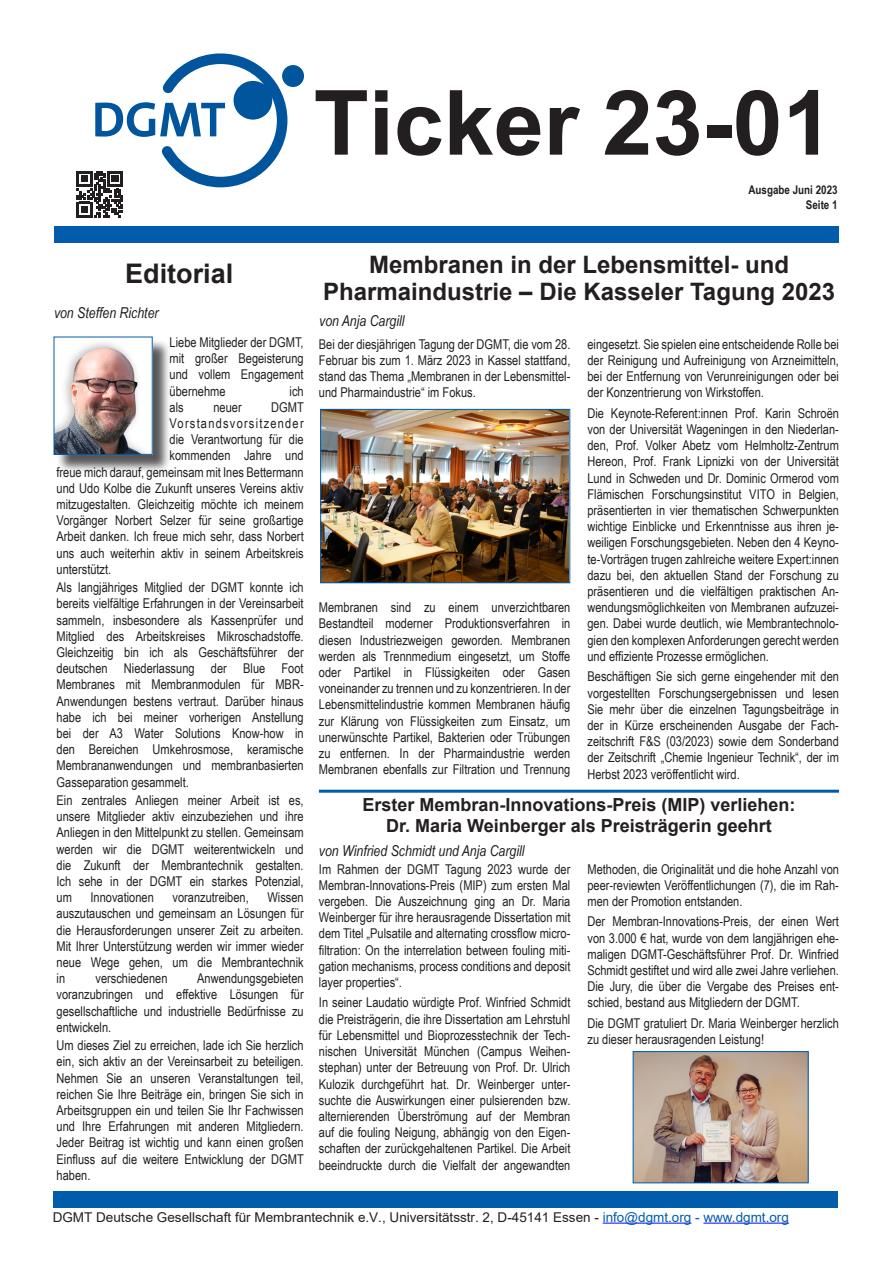
<style>
.page{position:relative;width:893px;height:1263px;background:#fff}
.page>*{position:absolute;margin:0;border:0;box-sizing:border-box;transform-origin:0 0}
.t1{font:700 90px "Arial";color:#231f20}
.t2{font:700 27px "Arial";color:#231f20}
.t3{font:700 24px/27px "Arial";color:#231f20;text-align:center}
.t4{font:700 18px/21px "Arial";color:#231f20;text-align:center}
.t5{font:italic 15px "Arial Narrow";color:#231f20}
.t6{font:13.5px/16.2px "Arial Narrow";color:#231f20;text-align:justify}
.t7{font:13.5px "Arial";color:#231f20}
.t8{font:13.5px "Arial Narrow";letter-spacing:.09em;color:#231f20}
.t9{font:700 12px/14.4px "Arial Narrow";color:#231f20;text-align:right}
.s1{color:#015dac}
</style>
<div class="page">
<div style="left:54px;top:226px;width:785px;height:16px;background:#015dac"></div>
<hr style="left:603px;top:1222px;width:88px;height:1px;background:#00f">
<hr style="left:703px;top:1222px;width:86px;height:1px;background:#00f">
<div style="left:53px;top:1191px;width:785px;height:16px;background:#015dac"></div>
<div style="left:282px;top:65px;width:22px;height:22px;background:#01559c;border-radius:50%"></div>
<svg style="left:77px;top:53px;width:216px;height:164px"></svg>
<div style="left:56px;top:339px;width:115px;height:134px;background:#231f20;opacity:.75"></div>
<img style="left:56px;top:339px;width:95px;height:114px">
<hr style="left:319px;top:790px;width:520px;height:3px;background:#015dac">
<img style="left:322px;top:411px;width:246px;height:170px">
<div style="left:320px;top:409px;width:250px;height:174px;border:1px solid #015dac"></div>
<img style="left:635px;top:1053px;width:171px;height:128px">
<div style="left:633px;top:1051px;width:175px;height:132px;border:1px solid #015dac"></div>
<h1 class="t1" style="left:314px;top:60px;width:520px">Ticker 23-01</h1>
<p class="t9" style="left:748px;top:182px;width:91px">Ausgabe Juni 2023<br>Seite 1</p>
<h2 class="t2" style="left:125px;top:254px;width:110px">Editorial</h2>
<p class="t5" style="left:54px;top:302px;width:106px">von Steffen Richter</p>
<p class="t6" style="left:170px;top:334px;width:136px">Liebe Mitglieder der DGMT, mit großer Begeisterung und vollem Engagement übernehme</p>
<p class="t6" style="left:290px;top:382px;width:16px">ich</p>
<p class="t6" style="left:170px;top:398px;width:16px">als</p>
<p class="t6" style="left:213px;top:398px;width:30px">neuer</p>
<p class="t6" style="left:271px;top:398px;width:34px">DGMT</p>
<p class="t8" style="left:170px;top:413px;width:136px">Vorstandsvorsitzender</p>
<p class="t6" style="left:170px;top:431px;width:136px">die Verantwortung für die</p>
<p class="t6" style="left:170px;top:447px;width:136px">kommenden Jahre und</p>
<p class="t6" style="left:57px;top:463px;width:249px">freue mich darauf, gemeinsam mit Ines Bettermann</p>
<p class="t6" style="left:57px;top:479px;width:249px">und Udo Kolbe die Zukunft unseres Vereins aktiv</p>
<p class="t6" style="left:57px;top:496px;width:249px">mitzugestalten. Gleichzeitig möchte ich meinem</p>
<p class="t6" style="left:57px;top:512px;width:249px">Vorgänger Norbert Selzer für seine großartige</p>
<p class="t6" style="left:57px;top:528px;width:249px">Arbeit danken. Ich freue mich sehr, dass Norbert</p>
<p class="t6" style="left:57px;top:544px;width:249px">uns auch weiterhin aktiv in seinem Arbeitskreis</p>
<p class="t6" style="left:57px;top:560px;width:56px">unterstützt.</p>
<p class="t6" style="left:57px;top:579px;width:249px">Als langjähriges Mitglied der DGMT konnte ich bereits vielfältige Erfahrungen in der Vereinsarbeit sammeln, insbesondere als Kassenprüfer und Mitglied des Arbeitskreises Mikroschadstoffe.<br>Gleichzeitig bin ich als Geschäftsführer der deutschen Niederlassung der Blue Foot Membranes mit Membranmodulen für MBR-Anwendungen bestens vertraut. Darüber hinaus habe ich bei meiner vorherigen Anstellung bei der A3 Water Solutions Know-how in den Bereichen Umkehrosmose, keramische Membrananwendungen und membranbasierten Gasseparation gesammelt.</p>
<p class="t6" style="left:57px;top:792px;width:249px">Ein zentrales Anliegen meiner Arbeit ist es, unsere Mitglieder aktiv einzubeziehen und ihre Anliegen in den Mittelpunkt zu stellen. Gemeinsam werden wir die DGMT weiterentwickeln und die Zukunft der Membrantechnik gestalten.<br>Ich sehe in der DGMT ein starkes Potenzial, um</p>
<p class="t6" style="left:57px;top:889px;width:249px;text-indent:211px">Wissen auszutauschen und gemeinsam an Lösungen für die Herausforderungen unserer Zeit zu arbeiten.<br>Mit Ihrer Unterstützung werden wir immer wieder neue Wege gehen, um die Membrantechnik in</p>
<p class="t6" style="left:91px;top:889px;width:65px">Innovationen</p>
<p class="t6" style="left:173px;top:889px;width:78px">voranzutreiben,</p>
<p class="t6" style="left:57px;top:970px;width:249px;text-indent:141px">Anwendungsgebieten voranzubringen und effektive Lösungen für gesellschaftliche und industrielle Bedürfnisse zu entwickeln.</p>
<p class="t6" style="left:57px;top:1037px;width:249px">Um dieses Ziel zu erreichen, lade ich Sie herzlich ein, sich aktiv an der Vereinsarbeit zu beteiligen.<br>Nehmen Sie an unseren Veranstaltungen teil, reichen Sie Ihre Beiträge ein, bringen Sie sich in Arbeitsgruppen ein und teilen Sie Ihr Fachwissen und Ihre Erfahrungen mit anderen Mitgliedern.<br>Jeder Beitrag ist wichtig und kann einen großen Einfluss auf die weitere Entwicklung der DGMT haben.</p>
<p class="t6" style="left:95px;top:970px;width:74px">verschiedenen</p>
<h3 class="t3" style="left:323px;top:251px;width:513px">Membranen in der Lebensmittel- und<br>Pharmaindustrie – Die Kasseler Tagung 2023</h3>
<p class="t5" style="left:319px;top:311px;width:87px">von Anja Cargill</p>
<p class="t6" style="left:319px;top:335px;width:253px">Bei der diesjährigen Tagung der DGMT, die vom 28.<br>Februar bis zum 1. März 2023 in Kassel stattfand, stand das Thema „Membranen in der Lebensmittel&shy;und Pharmaindustrie“ im Fokus.</p>
<p class="t6" style="left:587px;top:335px;width:253px">eingesetzt. Sie spielen eine entscheidende Rolle bei der Reinigung und Aufreinigung von Arzneimitteln, bei der Entfernung von Verunreinigungen oder bei der Konzentrierung von Wirkstoffen.</p>
<p class="t6" style="left:587px;top:404px;width:253px">Die Keynote-Referent:innen Prof. Karin Schroën von der Universität Wageningen in den Niederlan&shy;den, Prof. Volker Abetz vom Helmholtz-Zentrum Hereon, Prof. Frank Lipnizki von der Universität Lund in Schweden und Dr. Dominic Ormerod vom Flämischen Forschungsinstitut VITO in Belgien, präsentierten in vier thematischen Schwerpunkten wichtige Einblicke und Erkenntnisse aus ihren je&shy;weiligen Forschungsgebieten. Neben den 4 Keyno&shy;te-Vorträgen trugen zahlreiche weitere Expert:innen dazu bei, den aktuellen Stand der Forschung zu präsentieren und die vielfältigen praktischen An&shy;wendungsmöglichkeiten von Membranen aufzuzei&shy;gen. Dabei wurde deutlich, wie Membrantechnolo&shy;gien den komplexen Anforderungen gerecht werden und effiziente Prozesse ermöglichen.</p>
<p class="t6" style="left:587px;top:668px;width:253px">Beschäftigen Sie sich gerne eingehender mit den vorgestellten Forschungsergebnissen und lesen Sie mehr über die einzelnen Tagungsbeiträge in der in Kürze erscheinenden Ausgabe der Fach&shy;zeitschrift F&amp;S (03/2023) sowie dem Sonderband der Zeitschrift „Chemie Ingenieur Technik“, der im Herbst 2023 veröffentlicht wird.</p>
<h3 class="t4" style="left:362px;top:794px;width:435px">Erster Membran-Innovations-Preis (MIP) verliehen:<br>Dr. Maria Weinberger als Preisträgerin geehrt</h3>
<p class="t5" style="left:319px;top:840px;width:207px">von Winfried Schmidt und Anja Cargill</p>
<p class="t6" style="left:319px;top:860px;width:253px">Im Rahmen der DGMT Tagung 2023 wurde der Membran-Innovations-Preis (MIP) zum ersten Mal vergeben. Die Auszeichnung ging an Dr. Maria Weinberger für ihre herausragende Dissertation mit dem Titel „Pulsatile and alternating crossflow micro&shy;filtration: On the interrelation between fouling miti&shy;gation mechanisms, process conditions and deposit layer properties“.</p>
<p class="t6" style="left:319px;top:994px;width:253px">In seiner Laudatio würdigte Prof. Winfried Schmidt die Preisträgerin, die ihre Dissertation am Lehrstuhl für Lebensmittel und Bioprozesstechnik der Tech&shy;nischen Universität München (Campus Weihen&shy;stephan) unter der Betreuung von Prof. Dr. Ulrich Kulozik durchgeführt hat. Dr. Weinberger unter&shy;suchte die Auswirkungen einer pulsierenden bzw. alternierenden Überströmung auf der Membran auf die fouling Neigung, abhängig von den Eigen&shy;schaften der zurückgehaltenen Partikel. Die Arbeit beeindruckte durch die Vielfalt der angewandten</p>
<p class="t6" style="left:319px;top:599px;width:253px">Membranen sind zu einem unverzichtbaren Bestandteil moderner Produktionsverfahren in diesen Industriezweigen geworden. Membranen werden als Trennmedium eingesetzt, um Stoffe oder Partikel in Flüssigkeiten oder Gasen voneinander zu trennen und zu konzentrieren. In der Lebensmittelindustrie kommen Membranen häufig zur Klärung von Flüssigkeiten zum Einsatz, um unerwünschte Partikel, Bakterien oder Trübungen zu entfernen. In der Pharmaindustrie werden Membranen ebenfalls zur Filtration und Trennung</p>
<p class="t6" style="left:587px;top:860px;width:253px">Methoden, die Originalität und die hohe Anzahl von peer-reviewten Veröffentlichungen (7), die im Rah&shy;men der Promotion entstanden.</p>
<p class="t6" style="left:587px;top:913px;width:253px">Der Membran-Innovations-Preis, der einen Wert von 3.000 € hat, wurde von dem langjährigen ehe&shy;maligen DGMT-Geschäftsführer Prof. Dr. Winfried Schmidt gestiftet und wird alle zwei Jahre verliehen.<br>Die Jury, die über die Vergabe des Preises ent&shy;schied, bestand aus Mitgliedern der DGMT.</p>
<p class="t6" style="left:587px;top:1014px;width:253px">Die DGMT gratuliert Dr. Maria Weinberger herzlich zu dieser herausragenden Leistung!</p>
<p class="t7" style="left:53px;top:1207px;width:738px">DGMT Deutsche Gesellschaft für Membrantechnik e.V., Universitätsstr. 2, D-45141 Essen - <span class="s1">info@dgmt.org - www.dgmt.org</span></p>
</div>
